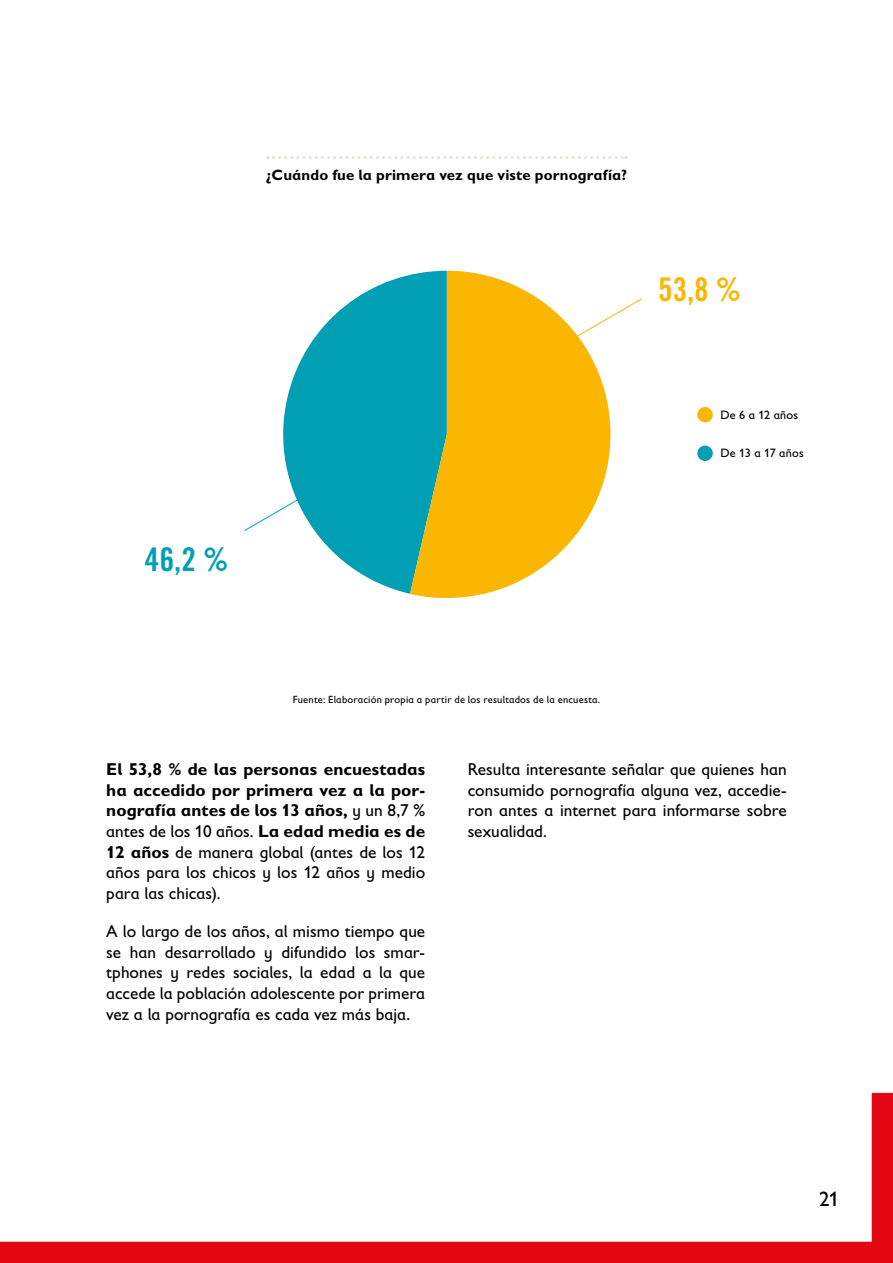
<style>
.page{position:relative;width:893px;height:1263px;background:#fff}
.page>*{position:absolute;margin:0;border:0;box-sizing:border-box;transform-origin:0 0}
.t1{font:32.7px "Trade Gothic LT Std Bd Cn 20";color:#009fb4}
.t2{font:32.7px "Trade Gothic LT Std Bd Cn 20";color:#fab600}
.t3{font:21px "Gill Sans Infant Std";color:#000}
.Boby_copy{font:17.25px/20.7px "Gill Sans Infant Std";color:#000;text-align:justify}
.Boby_copy-2{font:700 17.25px/20.7px "Gill Sans Infant Std";color:#000;text-align:justify}
.Gráfico_-_Título{font:700 15px "Gill Sans Infant Std";letter-spacing:.01em;color:#000}
.t4{font:12.3px "Gill Sans Infant Std";letter-spacing:.015em;color:#000}
.Gráfico_-_Fuente{font:10.5px "Gill Sans Infant Std";letter-spacing:.02em;color:#000}
.s1{font-weight:400}
</style>
<div class="page">
<svg style="left:0;top:1093px;width:893px;height:170px"></svg>
<svg style="left:267px;top:156px;width:359px;height:3px"></svg>
<svg style="left:283px;top:275px;width:127px;height:319px;fill:#009fb4"></svg>
<svg style="left:410px;top:271px;width:200px;height:327px;fill:#fab600"></svg>
<div style="left:697px;top:407px;width:16px;height:15px;background:#fab600;border-radius:50%"></div>
<div style="left:697px;top:446px;width:16px;height:15px;background:#009fb4;border-radius:50%"></div>
<svg style="left:244px;top:491px;width:68px;height:40px"></svg>
<svg style="left:574px;top:298px;width:68px;height:40px"></svg>
<p class="Gráfico_-_Título" style="left:266px;top:166px;width:363px">¿Cuándo fue la primera vez que viste pornografía?</p>
<p class="t2" style="left:658px;top:270px;width:85px">53,8 %</p>
<p class="t1" style="left:145px;top:540px;width:85px">46,2 %</p>
<p class="t4" style="left:720px;top:408px;width:79px">De 6 a 12 años</p>
<p class="t4" style="left:720px;top:446px;width:85px">De 13 a 17 años</p>
<p class="Gráfico_-_Fuente" style="left:293px;top:694px;width:309px">Fuente: Elaboración propia a partir de los resultados de la encuesta.</p>
<p class="Boby_copy-2" style="left:106px;top:758px;width:320px">El 53,8 % de las personas encuestadas ha accedido por primera vez a la por&shy;nografía antes de los 13 años, <span class="s1">y un 8,7 % antes de los 10 años.</span> La edad media es de 12 años <span class="s1">de manera global (antes de los 12 años para los chicos y los 12 años y medio para las chicas).</span></p>
<p class="Boby_copy" style="left:106px;top:921px;width:320px">A lo largo de los años, al mismo tiempo que se han desarrollado y difundido los smar&shy;tphones y redes sociales, la edad a la que accede la población adolescente por primera vez a la pornografía es cada vez más baja.</p>
<p class="Boby_copy" style="left:468px;top:759px;width:320px">Resulta interesante señalar que quienes han consumido pornografía alguna vez, accedie&shy;ron antes a internet para informarse sobre sexualidad.</p>
<p class="t3" style="left:819px;top:1187px;width:22px">21</p>
</div>
